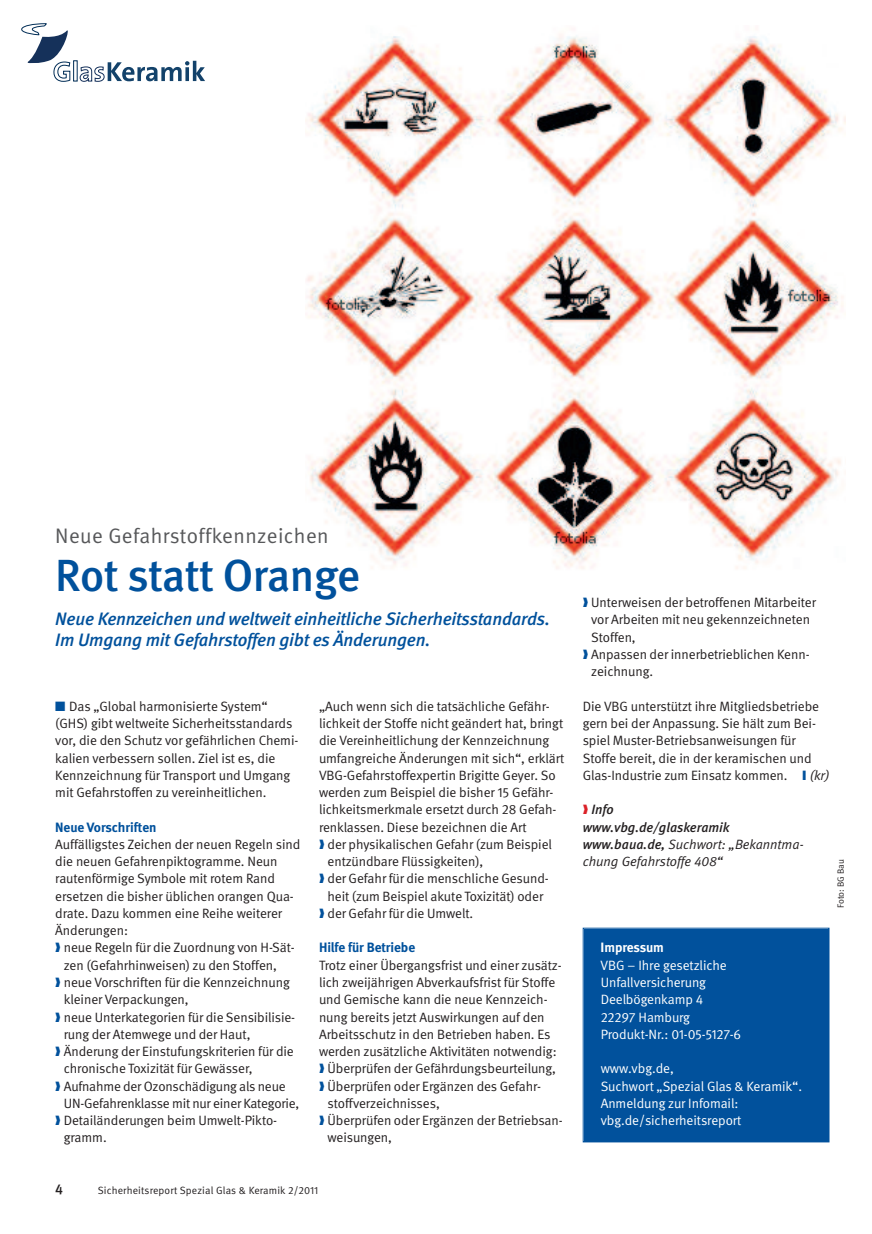
<style>
.page{position:relative;width:872px;height:1234px;background:#fff}
.page>*{position:absolute;margin:0;border:0;box-sizing:border-box;transform-origin:0 0}
.t1{font:500 45px "DGUV Meta";letter-spacing:-.01em;color:#01519c}
.t2{font:21px "DGUV Meta";letter-spacing:.02em;color:#57585a}
.t3{font:italic 500 18px/21px "DGUV Meta";letter-spacing:-.01em;color:#01519c}
.t4{font:500 14.25px "DGUV Meta";color:#231f20}
.t5{font:13.5px/17.2px "DGUV Meta";letter-spacing:-.005em;color:#231f20}
.t6{font:13.5px/17.2px "DGUV Meta";letter-spacing:-.005em;color:#fff}
.t7{font:italic 13.5px/17.2px "DGUV Meta";color:#231f20}
.t8{font:700 13.5px "DGUV Meta";letter-spacing:-.005em;color:#01519c}
.t9{font:700 13.5px "DGUV Meta";letter-spacing:-.01em;color:#fff}
.t10{font:10.5px "DGUV Meta";letter-spacing:.015em;color:#231f20}
.t11{font:9px "DGUV Meta";letter-spacing:-.005em;color:#231f20}
.s1{color:#01519c}
.s2{font-style:italic}
.s3{color:#db2128}
.s4{font-weight:500}
</style>
<div class="page">
<img style="left:305px;top:34px;width:540px;height:535px">
<div style="left:583px;top:928px;width:245px;height:213px;background:#01519c"></div>
<div style="left:583px;top:927px;width:246px;height:215px;border:1px solid #01519c"></div>
<svg style="left:21px;top:23px;width:50px;height:59px"></svg>
<div style="left:73px;top:60px;width:5px;height:21px;border:1px solid #002d56"></div>
<svg style="left:79px;top:61px;width:126px;height:21px"></svg>
<h2 class="t2" style="left:55px;top:527px;width:275px">Neue Gefahrstoffkennzeichen</h2>
<h1 class="t1" style="left:55px;top:558px;width:306px">Rot statt Orange</h1>
<h3 class="t3" style="left:55px;top:609px;width:496px">Neue Kennzeichen und weltweit einheitliche Sicherheitsstandards.<br>Im Umgang mit Gefahrstoffen gibt es Änderungen.</h3>
<p class="t5" style="left:55px;top:698px;width:245px"><span class="s1">■</span> Das „Global harmonisierte System“ (GHS) gibt weltweite Sicherheitsstandards vor, die den Schutz vor gefährlichen Chemi&shy;kalien verbessern sollen. Ziel ist es, die Kennzeichnung für Transport und Umgang mit Gefahrstoffen zu vereinheitlichen.</p>
<p class="t8" style="left:55px;top:821px;width:103px">Neue Vorschriften</p>
<p class="t5" style="left:55px;top:836px;width:246px">Auffälligstes Zeichen der neuen Regeln sind</p>
<p class="t5" style="left:55px;top:853px;width:224px">die neuen Gefahrenpiktogramme. Neun</p>
<p class="t5" style="left:55px;top:870px;width:221px">rautenförmige Symbole mit rotem Rand</p>
<p class="t5" style="left:55px;top:888px;width:240px">ersetzen die bisher üblichen orangen Qua-</p>
<p class="t5" style="left:55px;top:905px;width:228px">drate. Dazu kommen eine Reihe weiterer</p>
<p class="t5" style="left:55px;top:922px;width:74px">Änderungen:</p>
<p class="t5" style="left:55px;top:939px;width:241px"><span class="s1">❱</span> neue Regeln für die Zuordnung von H-Sät-</p>
<p class="t5" style="left:64px;top:957px;width:215px">zen (Gefahrhinweisen) zu den Stoffen,</p>
<p class="t5" style="left:55px;top:974px;width:236px"><span class="s1">❱</span> neue Vorschriften für die Kennzeichnung</p>
<p class="t5" style="left:64px;top:991px;width:126px">kleiner Verpackungen,</p>
<p class="t5" style="left:55px;top:1008px;width:241px"><span class="s1">❱</span> neue Unterkategorien für die Sensibilisie-</p>
<p class="t5" style="left:64px;top:1026px;width:188px">rung der Atemwege und der Haut,</p>
<p class="t5" style="left:55px;top:1043px;width:240px"><span class="s1">❱</span> Änderung der Einstufungskriterien für die</p>
<p class="t5" style="left:64px;top:1060px;width:190px">chronische Toxizität für Gewässer,</p>
<p class="t5" style="left:55px;top:1077px;width:232px"><span class="s1">❱</span> Aufnahme der Ozonschädigung als neue</p>
<p class="t5" style="left:64px;top:1095px;width:237px">UN-Gefahrenklasse mit nur einer Kategorie,</p>
<p class="t5" style="left:55px;top:1112px;width:223px"><span class="s1">❱</span> Detailänderungen beim Umwelt-Pikto-</p>
<p class="t5" style="left:64px;top:1129px;width:44px">gramm.</p>
<p class="t5" style="left:319px;top:698px;width:232px">„Auch wenn sich die tatsächliche Gefähr-</p>
<p class="t5" style="left:319px;top:715px;width:246px">lichkeit der Stoffe nicht geändert hat, bringt</p>
<p class="t5" style="left:319px;top:732px;width:232px">die Vereinheitlichung der Kennzeichnung</p>
<p class="t5" style="left:319px;top:750px;width:247px">umfangreiche Änderungen mit sich“, erklärt</p>
<p class="t5" style="left:319px;top:767px;width:238px">VBG-Gefahrstoffexpertin Brigitte Geyer. So</p>
<p class="t5" style="left:319px;top:784px;width:236px">werden zum Beispiel die bisher 15 Gefähr-</p>
<p class="t5" style="left:319px;top:801px;width:239px">lichkeitsmerkmale ersetzt durch 28 Gefah-</p>
<p class="t5" style="left:319px;top:819px;width:209px">renklassen. Diese bezeichnen die Art</p>
<p class="t5" style="left:319px;top:836px;width:234px"><span class="s1">❱</span> der physikalischen Gefahr (zum Beispiel</p>
<p class="t5" style="left:327px;top:853px;width:157px">entzündbare Flüssigkeiten),</p>
<p class="t5" style="left:319px;top:870px;width:231px"><span class="s1">❱</span> der Gefahr für die menschliche Gesund-</p>
<p class="t5" style="left:327px;top:888px;width:217px">heit (zum Beispiel akute Toxizität) oder</p>
<p class="t5" style="left:319px;top:905px;width:156px"><span class="s1">❱</span> der Gefahr für die Umwelt.</p>
<p class="t8" style="left:319px;top:942px;width:98px">Hilfe für Betriebe</p>
<p class="t5" style="left:319px;top:957px;width:244px">Trotz einer Übergangsfrist und einer zusätz-</p>
<p class="t5" style="left:319px;top:974px;width:238px">lich zweijährigen Abverkaufsfrist für Stoffe</p>
<p class="t5" style="left:319px;top:991px;width:230px">und Gemische kann die neue Kennzeich-</p>
<p class="t5" style="left:319px;top:1008px;width:227px">nung bereits jetzt Auswirkungen auf den</p>
<p class="t5" style="left:319px;top:1026px;width:233px">Arbeitsschutz in den Betrieben haben. Es</p>
<p class="t5" style="left:319px;top:1043px;width:239px">werden zusätzliche Aktivitäten notwendig:</p>
<p class="t5" style="left:319px;top:1060px;width:238px"><span class="s1">❱</span> Überprüfen der Gefährdungsbeurteilung,</p>
<p class="t5" style="left:319px;top:1077px;width:223px"><span class="s1">❱</span> Überprüfen oder Ergänzen des Gefahr-</p>
<p class="t5" style="left:327px;top:1095px;width:114px">stoffverzeichnisses,</p>
<p class="t5" style="left:319px;top:1112px;width:245px"><span class="s1">❱</span> Überprüfen oder Ergänzen der Betriebsan-</p>
<p class="t5" style="left:327px;top:1129px;width:66px">weisungen,</p>
<p class="t4" style="left:55px;top:1183px;width:9px">4</p>
<p class="t10" style="left:98px;top:1186px;width:222px">Sicherheitsreport Spezial Glas &amp; Keramik 2/2011</p>
<p class="t5" style="left:583px;top:594px;width:235px"><span class="s1">❱</span> Unterweisen der betroffenen Mitarbeiter</p>
<p class="t5" style="left:591px;top:612px;width:220px">vor Arbeiten mit neu gekennzeichneten</p>
<p class="t5" style="left:591px;top:629px;width:46px">Stoffen,</p>
<p class="t5" style="left:583px;top:646px;width:228px"><span class="s1">❱</span> Anpassen der innerbetrieblichen Kenn-</p>
<p class="t5" style="left:591px;top:663px;width:63px">zeichnung.</p>
<p class="t5" style="left:583px;top:698px;width:248px">Die VBG unterstützt ihre Mitgliedsbetriebe gern bei der Anpassung. Sie hält zum Bei&shy;spiel Muster-Betriebsanweisungen für Stoffe bereit, die in der keramischen und Glas-Industrie zum Einsatz kommen. <span class="s1">❙</span> <span class="s2">(kr)</span></p>
<p class="t7" style="left:583px;top:801px;width:223px"><span class="s3">❱</span> <span class="s4">Info<br>www.vbg.de/glaskeramik www.baua.de,</span> Suchwort: „Bekanntma&shy;chung Gefahrstoffe 408“</p>
<p class="t11" style="left:837px;top:907px;width:50px;rotate:-90deg">Foto: BG Bau</p>
<p class="t9" style="left:600px;top:942px;width:65px">Impressum</p>
<p class="t6" style="left:600px;top:957px;width:142px">VBG – Ihre gesetzliche<br>Unfallversicherung<br>Deelbögenkamp 4<br>22297 Hamburg<br>Produkt-Nr.: 01-05-5127-6</p>
<p class="t6" style="left:600px;top:1060px;width:203px">www.vbg.de,<br>Suchwort „Spezial Glas &amp; Keramik“.<br>Anmeldung zur Infomail: vbg.de/sicherheitsreport</p>
</div>
